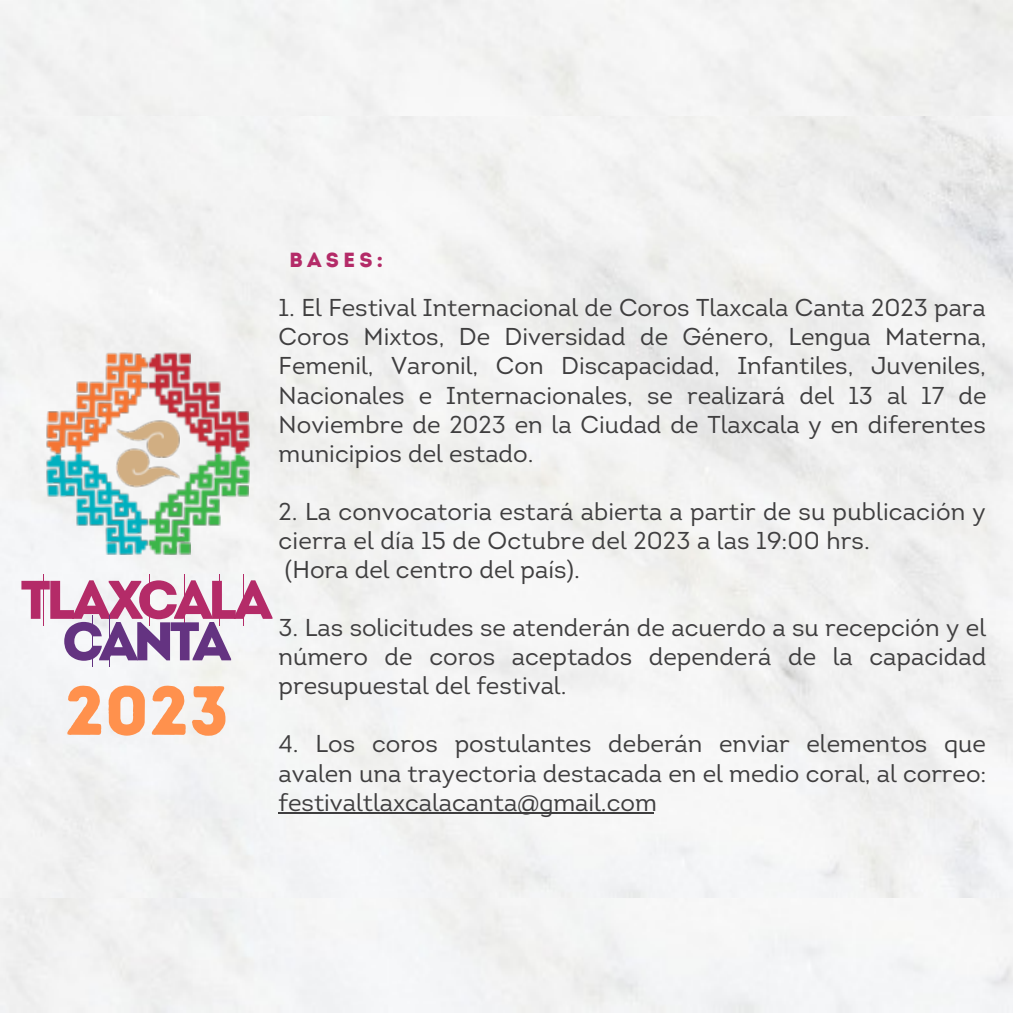
<style>
.page{position:relative;width:1013px;height:1013px;background:#fff}
.page>*{position:absolute;margin:0;border:0;box-sizing:border-box;transform-origin:0 0}
.t1{font:69.38px "Intro Rust Base";color:#ff914d}
.t2{font:24.38px/29px "Intro";color:#3f3e3f;text-align:justify}
.t3{font:20.5px "Intro";letter-spacing:.2em;color:#b42b68}
</style>
<div class="page">
<img style="left:0;top:116px;width:1012px;height:781px">
<svg style="left:15px;top:574px;width:29px;height:51px"></svg>
<svg style="left:44px;top:574px;width:21px;height:51px"></svg>
<svg style="left:65px;top:574px;width:35px;height:41px"></svg>
<svg style="left:100px;top:574px;width:33px;height:41px"></svg>
<svg style="left:133px;top:574px;width:34px;height:41px"></svg>
<svg style="left:167px;top:574px;width:38px;height:41px"></svg>
<svg style="left:205px;top:574px;width:22px;height:41px"></svg>
<svg style="left:227px;top:574px;width:52px;height:51px;fill:#f3f3f4"></svg>
<svg style="left:58px;top:615px;width:35px;height:52px;fill:#f1f2f4"></svg>
<svg style="left:93px;top:615px;width:37px;height:52px"></svg>
<svg style="left:130px;top:615px;width:34px;height:52px"></svg>
<svg style="left:164px;top:615px;width:21px;height:52px"></svg>
<svg style="left:185px;top:615px;width:53px;height:52px;fill:#f2f2ef"></svg>
<img style="left:46px;top:353px;width:204px;height:201px">
<img style="left:66px;top:374px;width:164px;height:160px">
<svg style="left:237px;top:485px;width:12px;height:11px"></svg>
<svg style="left:209px;top:514px;width:11px;height:12px"></svg>
<svg style="left:179px;top:543px;width:11px;height:11px"></svg>
<svg style="left:46px;top:411px;width:12px;height:12px"></svg>
<svg style="left:76px;top:381px;width:11px;height:12px"></svg>
<svg style="left:105px;top:353px;width:12px;height:12px"></svg>
<svg style="left:237px;top:411px;width:12px;height:12px"></svg>
<svg style="left:209px;top:381px;width:11px;height:12px"></svg>
<svg style="left:179px;top:353px;width:11px;height:12px"></svg>
<svg style="left:46px;top:485px;width:12px;height:11px"></svg>
<svg style="left:76px;top:514px;width:11px;height:12px"></svg>
<svg style="left:105px;top:543px;width:12px;height:11px"></svg>
<img style="left:115px;top:420px;width:65px;height:29px">
<img style="left:115px;top:449px;width:65px;height:38px">
<hr style="left:278px;top:812px;width:375px;height:2px;background:#3f3e3f">
<p class="t1" style="left:65px;top:669px;width:166px">2023</p>
<p class="t3" style="left:289px;top:251px;width:96px">BASES:</p>
<p class="t2" style="left:278px;top:296px;width:709px">1. El Festival Internacional de Coros Tlaxcala Canta 2023 para Coros Mixtos, De Diversidad de Género, Lengua Materna, Femenil, Varonil, Con Discapacidad, Infantiles, Juveniles, Nacionales e Internacionales, se realizará del 13 al 17 de Noviembre de 2023 en la Ciudad de Tlaxcala y en diferentes municipios del estado.</p>
<p class="t2" style="left:278px;top:499px;width:709px">2. La convocatoria estará abierta a partir de su publicación y cierra el día 15 de Octubre del 2023 a las 19:00 hrs.</p>
<p class="t2" style="left:285px;top:557px;width:296px">(Hora del centro del país).</p>
<p class="t2" style="left:278px;top:615px;width:709px">3. Las solicitudes se atenderán de acuerdo a su recepción y el número de coros aceptados dependerá de la capacidad presupuestal del festival.</p>
<p class="t2" style="left:278px;top:731px;width:709px">4. Los coros postulantes deberán enviar elementos que avalen una trayectoria destacada en el medio coral, al correo: festivaltlaxcalacanta@gmail.com</p>
</div>
